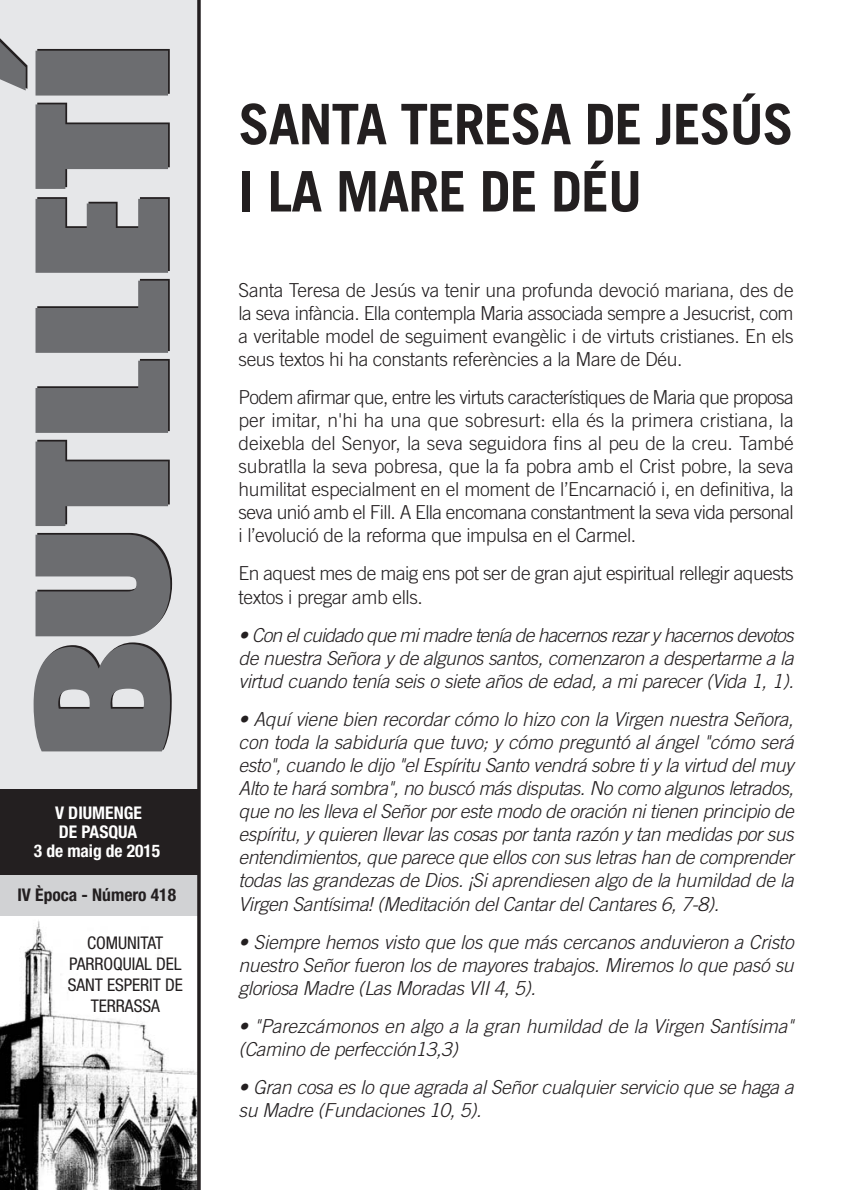
<style>
.page{position:relative;width:844px;height:1190px;background:#fff}
.page>*{position:absolute;margin:0;border:0;box-sizing:border-box;transform-origin:0 0}
.t1{font:700 56px/67.2px "Trade Gothic";letter-spacing:-.02em;color:#231f20}
.t2{font:italic 300 19.25px/23.1px "Trade Gothic";letter-spacing:-.02em;color:#231f20;text-align:justify}
.t3{font:300 19.25px/23.1px "Trade Gothic";letter-spacing:-.02em;color:#231f20;text-align:justify}
.t4{font:condensed 17.5px/21px "Helvetica Neue";letter-spacing:-.005em;color:#231f20;text-align:center}
.t5{font:700 condensed 17.5px/19.2px "Helvetica Neue";color:#fff;text-align:center}
.t6{font:700 condensed 17.5px "Helvetica Neue";color:#231f20}
</style>
<div class="page">
<img style="left:0;top:915px;width:197px;height:275px">
<div style="left:0;top:0;width:198px;height:795px;background:#e6e7e9"></div>
<div style="left:0;top:839px;width:199px;height:76px;background:#d1d2d4"></div>
<div style="left:0;top:789px;width:199px;height:85px;background:#231f20"></div>
<svg style="left:197px;top:0;width:4px;height:1190px;background:#3b3839"></svg>
<svg style="left:34px;top:642px;width:138px;height:109px"></svg>
<svg style="left:36px;top:533px;width:136px;height:103px;background:#7c7d7f"></svg>
<svg style="left:36px;top:440px;width:134px;height:86px"></svg>
<svg style="left:36px;top:359px;width:134px;height:74px"></svg>
<svg style="left:36px;top:279px;width:134px;height:74px"></svg>
<svg style="left:36px;top:197px;width:134px;height:76px;background:#78797c"></svg>
<svg style="left:36px;top:103px;width:134px;height:86px"></svg>
<svg style="left:0;top:38px;width:170px;height:58px"></svg>
<p class="t5" style="left:34px;top:805px;width:128px">V DIUMENGE<br>DE PASQUA<br>3 de maig de 2015</p>
<p class="t6" style="left:17px;top:889px;width:160px">IV Època - Número 418</p>
<p class="t4" style="left:68px;top:933px;width:116px">COMUNITAT<br>PARROQUIAL DEL<br>SANT ESPERIT DE<br>TERRASSA</p>
<h1 class="t1" style="left:238px;top:96px;width:556px">SANTA TERESA DE JESÚS<br>I LA MARE DE DÉU</h1>
<p class="t3" style="left:238px;top:280px;width:556px">Santa Teresa de Jesús va tenir una profunda devoció mariana, des de la seva infància. Ella contempla Maria associada sempre a Jesucrist, com a veritable model de seguiment evangèlic i de virtuts cristianes. En els seus textos hi ha constants referències a la Mare de Déu.</p>
<p class="t3" style="left:238px;top:387px;width:556px">Podem afirmar que, entre les virtuts característiques de Maria que proposa per imitar, n'hi ha una que sobresurt: ella és la primera cristiana, la deixebla del Senyor, la seva seguidora fins al peu de la creu. També subratlla la seva pobresa, que la fa pobra amb el Crist pobre, la seva humilitat especialment en el moment de l’Encarnació i, en definitiva, la seva unió amb el Fill. A Ella encomana constantment la seva vida personal i l’evolució de la reforma que impulsa en el Carmel.</p>
<p class="t3" style="left:238px;top:564px;width:556px">En aquest mes de maig ens pot ser de gran ajut espiritual rellegir aquests textos i pregar amb ells.</p>
<p class="t2" style="left:238px;top:625px;width:560px">• Con elcuidado que mimadre tenía de hacernosrezaryhacernosdevotos de nuestra Señora yde algunossantos,comenzaron a despertarme a la virtud cuando tenía seis o siete años de edad, a mi parecer (Vida 1, 1).</p>
<p class="t2" style="left:238px;top:709px;width:560px">• Aquí viene bien recordar cómo lo hizo con la Virgen nuestra Señora, con toda la sabiduría que tuvo; y cómo preguntó al ángel "cómo será esto",cuando le dijo "elEspíritu Santo vendrá sobre tiy la virtud delmuy Alto te hará sombra",no buscó másdisputas.No como algunosletrados, que no les lleva elSeñorporeste modo de oración nitienen principio de espíritu,y quieren llevarlas cosas portanta razón y tan medidas porsus entendimientos,que parece que elloscon susletrashan de comprender todas las grandezas de Dios.¡Siaprendiesen algo de la humildad de la Virgen Santísima!(Meditación delCantardelCantares 6,7-8).</p>
<p class="t2" style="left:238px;top:932px;width:560px">• Siempre hemos visto que los que más cercanos anduvieron a Cristo nuestro Señorfueron los de mayores trabajos.Miremos lo que pasó su gloriosa Madre (Las Moradas VII4,5).</p>
<p class="t2" style="left:238px;top:1016px;width:560px">• "Parezcámonos en algo a la gran humildad de la Virgen Santísima" (Camino de perfección13,3)</p>
<p class="t2" style="left:238px;top:1077px;width:560px">• Gran cosa es lo que agrada alSeñorcualquierservicio que se haga a su Madre (Fundaciones 10,5).</p>
</div>
